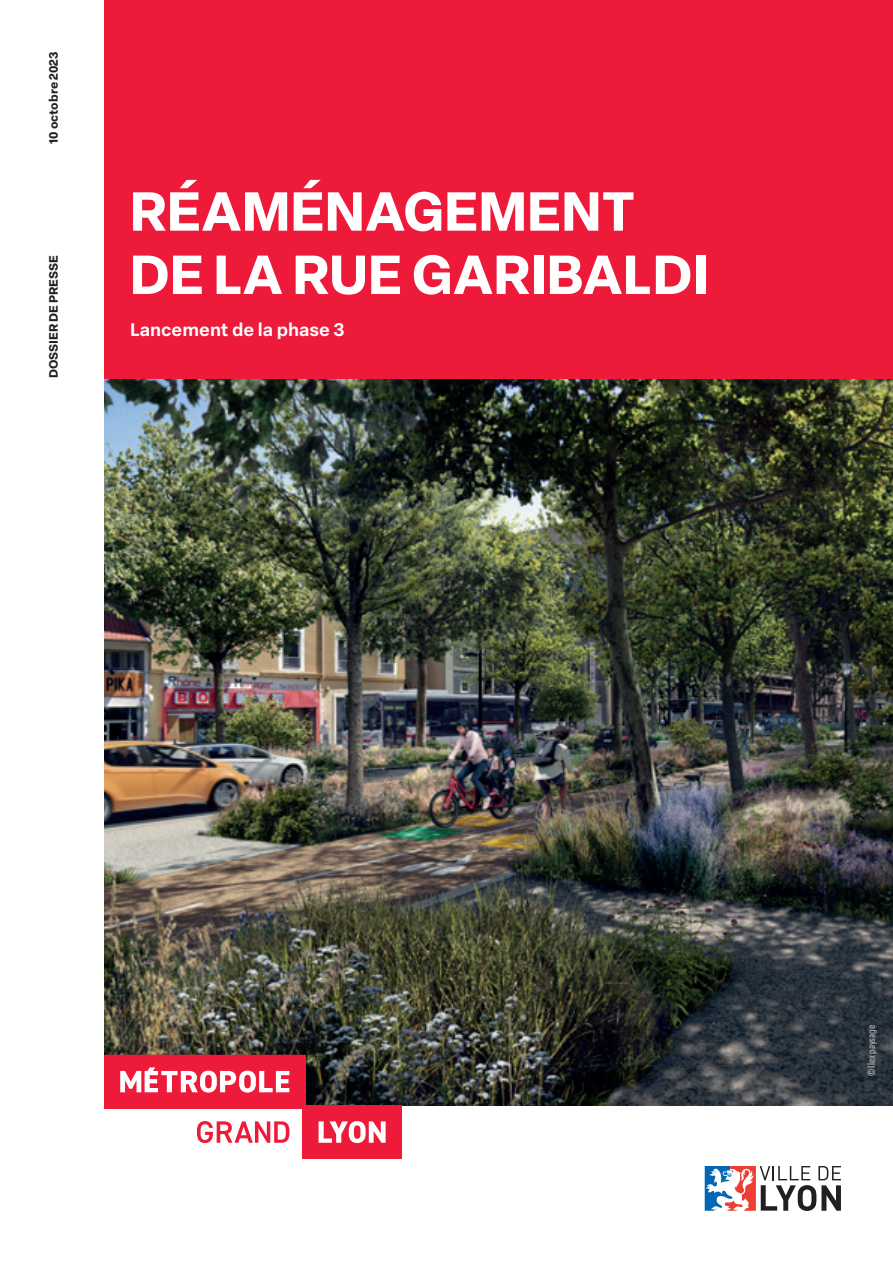
<style>
.page{position:relative;width:893px;height:1263px;background:#fff}
.page>*{position:absolute;margin:0;border:0;box-sizing:border-box;transform-origin:0 0}
.t1{font:700 54px/63.3px "Elza";letter-spacing:.02em;color:#fff}
.t2{font:600 18px "Elza Text";color:#fff}
.t3{font:700 12px "Elza Text";letter-spacing:-.005em;color:#231f20}
.Crédit_Photo{font:500 condensed 10.5px "Elza";color:#a8a9ad}
</style>
<div class="page">
<img style="left:104px;top:378px;width:789px;height:727px">
<div style="left:104px;top:0;width:789px;height:378px;background:#ed1a3a"></div>
<svg style="left:705px;top:1166px;width:136px;height:45px"></svg>
<svg style="left:104px;top:1055px;width:298px;height:104px"></svg>
<p class="t3" style="left:44px;top:144px;width:93px;rotate:-90deg">10 octobre 2023</p>
<p class="t3" style="left:44px;top:378px;width:124px;rotate:-90deg">DOSSIER DE PRESSE</p>
<p class="t1" style="left:130px;top:178px;width:579px">RÉAMÉNAGEMENT<br>DE LA RUE GARIBALDI</p>
<p class="t2" style="left:130px;top:316px;width:216px">Lancement de la phase 3</p>
<p class="Crédit_Photo" style="left:864px;top:1076px;width:53px;rotate:-90deg">© Ilex paysage</p>
</div>
